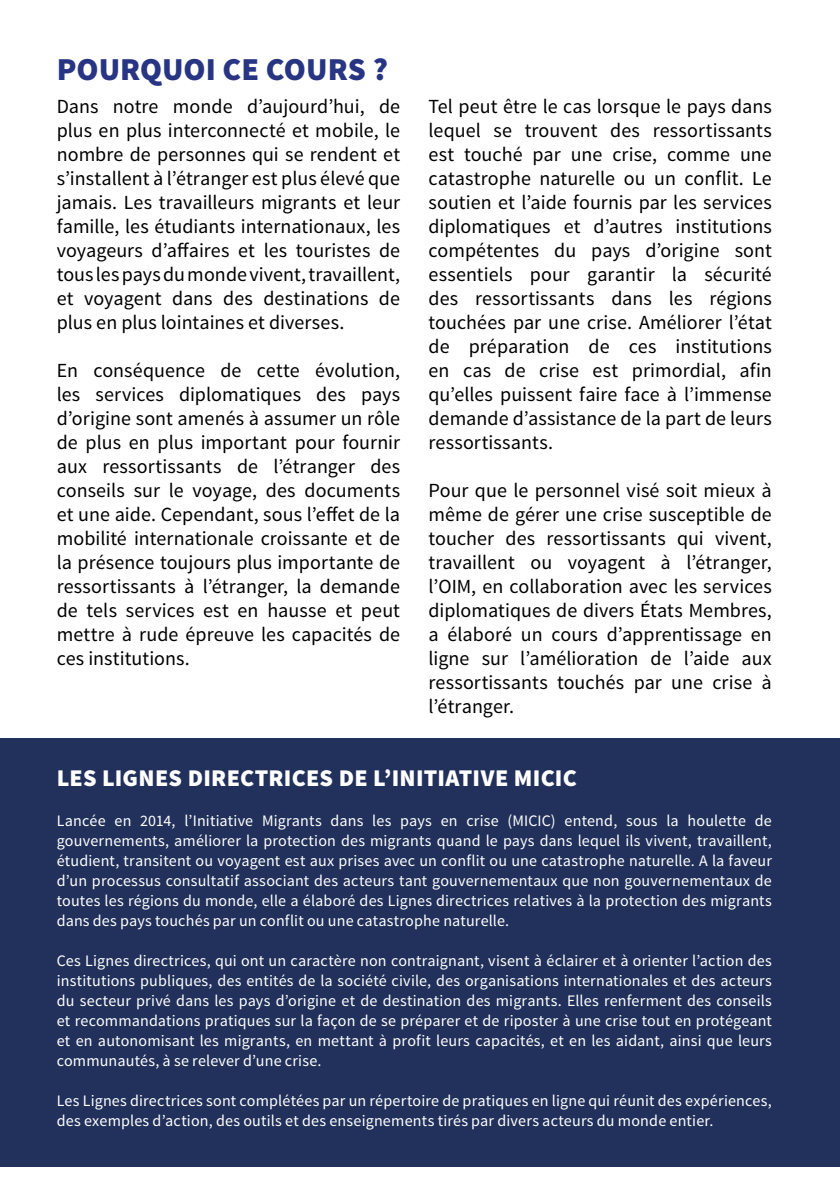
<style>
.page{position:relative;width:840px;height:1191px;background:#fff}
.page>*{position:absolute;margin:0;border:0;box-sizing:border-box;transform-origin:0 0}
.t1{font:900 32px "Source Sans Pro";color:#283583}
.t2{font:900 24px "Source Sans Pro";letter-spacing:.01em;color:#fff}
.t3{font:20px/24px "Source Sans Pro";letter-spacing:.005em;color:#000;text-align:justify}
.t4{font:16px/20px "Source Sans Pro";letter-spacing:.01em;color:#fff;text-align:justify}
</style>
<div class="page">
<div style="left:0;top:738px;width:839px;height:428px;background:#21315b"></div>
<h1 class="t1" style="left:57px;top:49px;width:332px">POURQUOI CE COURS ?</h1>
<p class="t3" style="left:57px;top:95px;width:345px">Dans notre monde d’aujourd’hui, de plus en plus interconnecté et mobile, le nombre de personnes qui se rendent et s’installent à l’étranger est plus élevé que jamais. Les travailleurs migrants et leur famille, les étudiants internationaux, les voyageurs d’affaires et les touristes de tous les pays du monde vivent, travaillent, et voyagent dans des destinations de plus en plus lointaines et diverses.</p>
<p class="t3" style="left:57px;top:359px;width:345px">En conséquence de cette évolution, les services diplomatiques des pays d’origine sont amenés à assumer un rôle de plus en plus important pour fournir aux ressortissants de l’étranger des conseils sur le voyage, des documents et une aide. Cependant, sous l’effet de la mobilité internationale croissante et de la présence toujours plus importante de ressortissants à l’étranger, la demande de tels services est en hausse et peut mettre à rude épreuve les capacités de ces institutions.</p>
<p class="t3" style="left:428px;top:95px;width:345px">Tel peut être le cas lorsque le pays dans lequel se trouvent des ressortissants est touché par une crise, comme une catastrophe naturelle ou un conflit. Le soutien et l’aide fournis par les services diplomatiques et d’autres institutions compétentes du pays d’origine sont essentiels pour garantir la sécurité des ressortissants dans les régions touchées par une crise. Améliorer l’état de préparation de ces institutions en cas de crise est primordial, afin qu’elles puissent faire face à l’immense demande d’assistance de la part de leurs ressortissants.</p>
<p class="t3" style="left:428px;top:479px;width:345px">Pour que le personnel visé soit mieux à même de gérer une crise susceptible de toucher des ressortissants qui vivent, travaillent ou voyagent à l’étranger, l’OIM, en collaboration avec les services diplomatiques de divers États Membres, a élaboré un cours d’apprentissage en ligne sur l’amélioration de l’aide aux ressortissants touchés par une crise à l’étranger.</p>
<p class="t2" style="left:57px;top:762px;width:521px">LES LIGNES DIRECTRICES DE L’INITIATIVE MICIC</p>
<p class="t4" style="left:57px;top:810px;width:716px">Lancée en 2014, l’Initiative Migrants dans les pays en crise (MICIC) entend, sous la houlette de gouvernements, améliorer la protection des migrants quand le pays dans lequel ils vivent, travaillent, étudient, transitent ou voyagent est aux prises avec un conflit ou une catastrophe naturelle. A la faveur d’un processus consultatif associant des acteurs tant gouvernementaux que non gouvernementaux de toutes les régions du monde, elle a élaboré des Lignes directrices relatives à la protection des migrants dans des pays touchés par un conflit ou une catastrophe naturelle.</p>
<p class="t4" style="left:57px;top:950px;width:716px">Ces Lignes directrices, qui ont un caractère non contraignant, visent à éclairer et à orienter l’action des institutions publiques, des entités de la société civile, des organisations internationales et des acteurs du secteur privé dans les pays d’origine et de destination des migrants. Elles renferment des conseils et recommandations pratiques sur la façon de se préparer et de riposter à une crise tout en protégeant et en autonomisant les migrants, en mettant à profit leurs capacités, et en les aidant, ainsi que leurs communautés, à se relever d’une crise.</p>
<p class="t4" style="left:57px;top:1090px;width:716px">Les Lignes directrices sont complétées par un répertoire de pratiques en ligne qui réunit des expériences, des exemples d’action, des outils et des enseignements tirés par divers acteurs du monde entier.</p>
</div>
